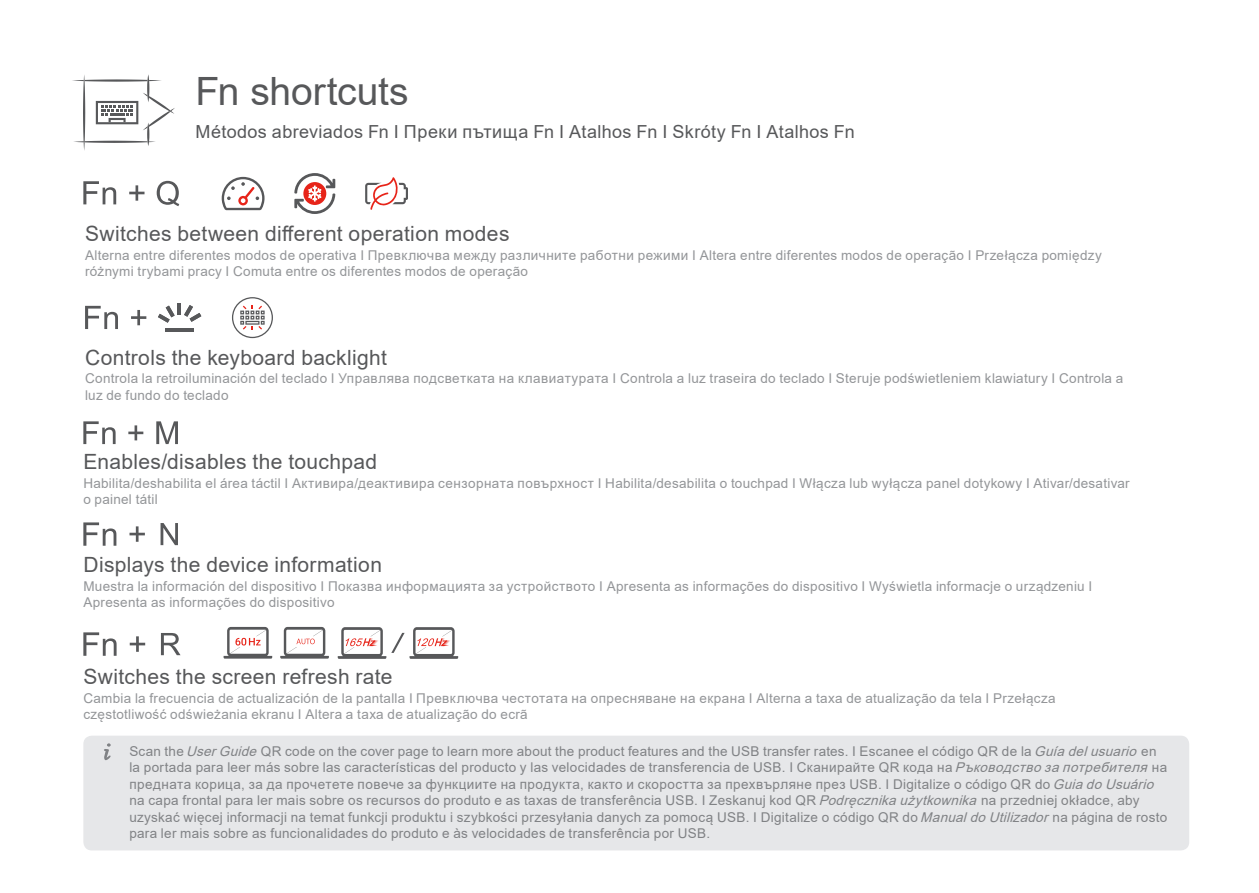
<style>
.page{position:relative;width:1259px;height:893px;background:#fff}
.page>*{position:absolute;margin:0;border:0;box-sizing:border-box;transform-origin:0 0}
.title_addtional_info{font:39px "Arial";letter-spacing:-.005em;color:#57585a}
.T2-CN{font:21px "Arial";letter-spacing:.015em;color:#57585a}
.title_addtional_info-2{font:18px "Arial";letter-spacing:.02em;color:#57585a}
.T2-CN-2{font:13.5px/16.2px "Arial";letter-spacing:.025em;color:#939598}
.body_info_60_hui{font:13.5px/16.5px "Arial";letter-spacing:.02em;color:#808285}
.s1{font-style:italic}
</style>
<div class="page">
<svg style="left:72px;top:74px;width:103px;height:76px"></svg>
<svg style="left:83px;top:421px;width:33px;height:23px"></svg>
<svg style="left:128px;top:425px;width:15px;height:15px"></svg>
<svg style="left:156px;top:421px;width:22px;height:23px"></svg>
<svg style="left:83px;top:522px;width:33px;height:24px"></svg>
<svg style="left:129px;top:526px;width:16px;height:16px"></svg>
<svg style="left:161px;top:523px;width:17px;height:22px"></svg>
<svg style="left:222px;top:177px;width:42px;height:33px"></svg>
<svg style="left:294px;top:173px;width:41px;height:41px"></svg>
<svg style="left:365px;top:177px;width:43px;height:33px"></svg>
<svg style="left:83px;top:181px;width:33px;height:23px"></svg>
<svg style="left:129px;top:185px;width:15px;height:16px"></svg>
<svg style="left:157px;top:181px;width:22px;height:25px"></svg>
<svg style="left:83px;top:632px;width:34px;height:24px"></svg>
<svg style="left:130px;top:636px;width:15px;height:16px"></svg>
<svg style="left:161px;top:633px;width:19px;height:22px"></svg>
<svg style="left:224px;top:627px;width:48px;height:32px"></svg>
<svg style="left:280px;top:627px;width:49px;height:32px"></svg>
<svg style="left:338px;top:627px;width:120px;height:32px"></svg>
<hr style="left:166px;top:328px;width:28px;height:4px;background:#57585a">
<svg style="left:158px;top:306px;width:17px;height:17px"></svg>
<svg style="left:184px;top:305px;width:17px;height:17px"></svg>
<hr style="left:177px;top:303px;width:4px;height:11px;background:#57585a">
<svg style="left:85px;top:306px;width:33px;height:23px"></svg>
<svg style="left:131px;top:310px;width:15px;height:15px"></svg>
<svg style="left:232px;top:297px;width:41px;height:41px"></svg>
<div style="left:83px;top:736px;width:1106px;height:114px;background:#e6e7e9;border-radius:9px"></div>
<svg style="left:104px;top:743px;width:7px;height:17px"></svg>
<p class="title_addtional_info" style="left:196px;top:64px;width:214px">Fn shortcuts</p>
<p class="title_addtional_info-2" style="left:196px;top:119px;width:660px">Métodos abreviados Fn I Преки пътища Fn I Atalhos Fn I Skróty Fn I Atalhos Fn</p>
<p class="T2-CN" style="left:85px;top:219px;width:426px">Switches between different operation modes</p>
<p class="T2-CN-2" style="left:85px;top:247px;width:1018px">Alterna entre diferentes modos de operativa I Превключва между различните работни режими I Altera entre diferentes modos de operação I Przełącza pomiędzy różnymi trybami pracy I Comuta entre os diferentes modos de operação</p>
<p class="T2-CN" style="left:85px;top:343px;width:303px">Controls the keyboard backlight</p>
<p class="T2-CN-2" style="left:85px;top:371px;width:1040px">Controla la retroiluminación del teclado I Управлява подсветката на клавиатурата I Controla a luz traseira do teclado I Steruje podświetleniem klawiatury I Controla a luz de fundo do teclado</p>
<p class="T2-CN" style="left:83px;top:447px;width:295px">Enables/disables the touchpad</p>
<p class="T2-CN-2" style="left:83px;top:475px;width:1048px">Habilita/deshabilita el área táctil I Активира/деактивира сензорната повърхност I Habilita/desabilita o touchpad I Włącza lub wyłącza panel dotykowy I Ativar/desativar o painel tátil</p>
<p class="T2-CN" style="left:83px;top:551px;width:300px">Displays the device information</p>
<p class="T2-CN-2" style="left:83px;top:578px;width:1010px">Muestra la información del dispositivo I Показва информацията за устройството I Apresenta as informações do dispositivo I Wyświetla informacje o urządzeniu I<br>Apresenta as informações do dispositivo</p>
<p class="T2-CN" style="left:83px;top:662px;width:311px">Switches the screen refresh rate</p>
<p class="T2-CN-2" style="left:83px;top:690px;width:974px">Cambia la frecuencia de actualización de la pantalla I Превключва честотата на опресняване на екрана I Alterna a taxa de atualização da tela I Przełącza częstotliwość odświeżania ekranu I Altera a taxa de atualização do ecrã</p>
<p class="body_info_60_hui" style="left:129px;top:743px;width:1039px">Scan the <span class="s1">UserGuide</span> QR code on the cover page to learn more about the product features and the USB transfer rates. I Escanee el código QR de la <span class="s1">Guíadelusuario</span> en la portada para leer más sobre las características del producto y las velocidades de transferencia de USB. I Сканирайте QR кода на <span class="s1">Ръководствозапотребителя</span> на предната корица, за да прочетете повече за функциите на продукта, както и скоростта за прехвърляне през USB. I Digitalize o código QR do <span class="s1">GuiadoUsuário </span>na capa frontal para ler mais sobre os recursos do produto e as taxas de transferência USB. I Zeskanuj kod QR <span class="s1">Podręcznikaużytkownika</span> na przedniej okładce, aby uzyskać więcej informacji na temat funkcji produktu i szybkości przesyłania danych za pomocą USB. I Digitalize o código QR do <span class="s1">ManualdoUtilizador</span>na página de rosto para ler mais sobre as funcionalidades do produto e às velocidades de transferência por USB.</p>
</div>
